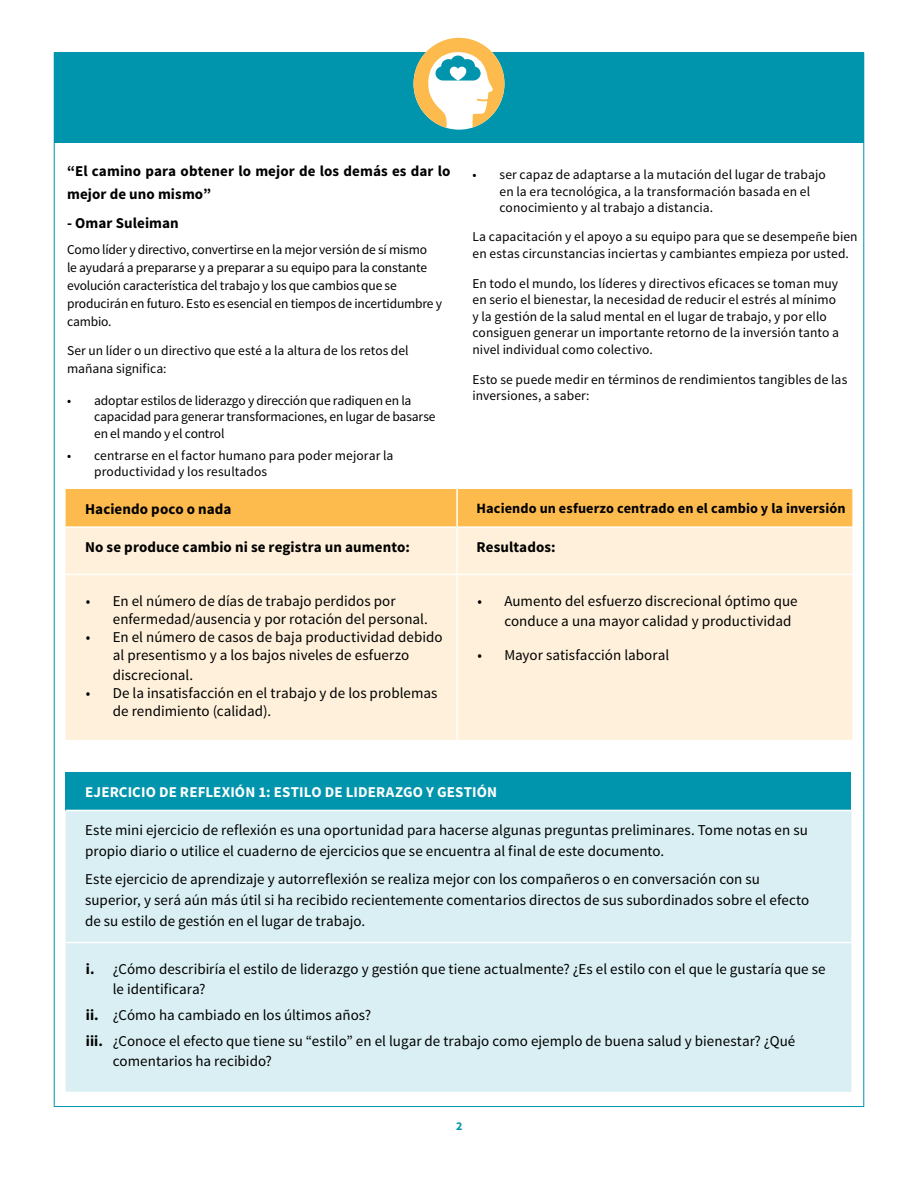
<style>
.page{position:relative;width:918px;height:1188px;background:#fff}
.page>*{position:absolute;margin:0;border:0;box-sizing:border-box;transform-origin:0 0}
.t1{font:15px/18px "Source Sans Pro";letter-spacing:.005em;color:#000}
.t2{font:700 15px/22.5px "Source Sans Pro";letter-spacing:.005em;color:#000}
.t3{font:700 15px "Source Sans Pro";letter-spacing:.01em;color:#fff}
.t4{font:700 14.25px "Source Sans Pro";letter-spacing:.01em;color:#000}
.t5{font:13.5px/16.5px "Source Sans Pro";color:#000}
.t6{font:700 12px "Source Sans Pro";color:#0095ac}
.s1{font-weight:700}
</style>
<div class="page">
<div style="left:54px;top:53px;width:810px;height:90px;background:#0095ac"></div>
<svg style="left:414px;top:38px;width:90px;height:90px"></svg>
<svg style="left:66px;top:489px;width:786px;height:85px;background:#fdd79b"></svg>
<div style="left:66px;top:575px;width:786px;height:165px;background:#fef0da"></div>
<hr style="left:456px;top:489px;width:2px;height:37px;background:#fff">
<hr style="left:66px;top:526px;width:391px;height:2px;background:#fff">
<hr style="left:457px;top:526px;width:395px;height:2px;background:#fff">
<hr style="left:456px;top:528px;width:2px;height:46px;background:#fff">
<hr style="left:456px;top:575px;width:2px;height:165px;background:#fff">
<div style="left:66px;top:772px;width:785px;height:38px;background:#0095ac"></div>
<div style="left:66px;top:811px;width:785px;height:281px;background:#d9eff3"></div>
<hr style="left:66px;top:942px;width:785px;height:1px;background:#fff">
<p class="t2" style="left:67px;top:161px;width:385px">“El camino para obtener lo mejor de los demás es dar lo mejor de uno mismo”</p>
<p class="t2" style="left:67px;top:213px;width:113px">- Omar Suleiman</p>
<p class="t5" style="left:67px;top:241px;width:377px;line-height:18px">Como líder y directivo, convertirse en la mejor versión de sí mismo<br>le ayudará a prepararse y a preparar a su equipo para la constante evolución característica del trabajo y los que cambios que se producirán en futuro. Esto es esencial en tiempos de incertidumbre y cambio.</p>
<p class="t5" style="left:67px;top:342px;width:343px;line-height:18px">Ser un líder o un directivo que esté a la altura de los retos del mañana significa:</p>
<p class="t5" style="left:94px;top:392px;width:343px;text-indent:-27px">• adoptar estilos de liderazgo y dirección que radiquen en la capacidad para generar transformaciones, en lugar de basarse en el mando y el control</p>
<p class="t5" style="left:94px;top:447px;width:301px;text-indent:-27px">• centrarse en el factor humano para poder mejorar la productividad y los resultados</p>
<p class="t5" style="left:499px;top:167px;width:328px;text-indent:-27px">• ser capaz de adaptarse a la mutación del lugar de trabajo en la era tecnológica, a la transformación basada en el conocimiento y al trabajo a distancia.</p>
<p class="t5" style="left:472px;top:229px;width:387px">La capacitación y el apoyo a su equipo para que se desempeñe bien en estas circunstancias inciertas y cambiantes empieza por usted.</p>
<p class="t5" style="left:472px;top:275px;width:368px">En todo el mundo, los líderes y directivos eficaces se toman muy en serio el bienestar, la necesidad de reducir el estrés al mínimo y la gestión de la salud mental en el lugar de trabajo, y por ello consiguen generar un importante retorno de la inversión tanto a nivel individual como colectivo.</p>
<p class="t5" style="left:472px;top:371px;width:376px">Esto se puede medir en términos de rendimientos tangibles de las inversiones, a saber:</p>
<p class="t2" style="left:85px;top:498px;width:148px">Haciendo poco o nada</p>
<p class="t4" style="left:477px;top:500px;width:371px">Haciendo un esfuerzo centrado en el cambio y la inversión</p>
<p class="t2" style="left:85px;top:536px;width:326px">No se produce cambio ni se registra un aumento:</p>
<p class="t2" style="left:477px;top:536px;width:81px">Resultados:</p>
<p class="t1" style="left:113px;top:592px;width:317px;text-indent:-27px">• En el número de días de trabajo perdidos por enfermedad/ausencia y por rotación del personal.</p>
<p class="t1" style="left:86px;top:628px;width:358px;text-align:center">• En el número de casos de baja productividad debido al presentismo y a los bajos niveles de esfuerzo</p>
<p class="t1" style="left:113px;top:666px;width:82px">discrecional.</p>
<p class="t1" style="left:113px;top:684px;width:326px;text-indent:-27px">• De la insatisfacción en el trabajo y de los problemas de rendimiento (calidad).</p>
<p class="t1" style="left:504px;top:591px;width:295px;line-height:20.2px;text-indent:-27px">• Aumento del esfuerzo discrecional óptimo que conduce a una mayor calidad y productividad</p>
<p class="t1" style="left:477px;top:646px;width:194px">• Mayor satisfacción laboral</p>
<p class="t3" style="left:85px;top:782px;width:413px">EJERCICIO DE REFLEXIÓN 1: ESTILO DE LIDERAZGO Y GESTIÓN</p>
<p class="t1" style="left:85px;top:820px;width:724px;line-height:21px">Este mini ejercicio de reflexión es una oportunidad para hacerse algunas preguntas preliminares. Tome notas en su propio diario o utilice el cuaderno de ejercicios que se encuentra al final de este documento.</p>
<p class="t1" style="left:85px;top:869px;width:726px;line-height:21px">Este ejercicio de aprendizaje y autorreflexión se realiza mejor con los compañeros o en conversación con su superior, y será aún más útil si ha recibido recientemente comentarios directos de sus subordinados sobre el efecto de su estilo de gestión en el lugar de trabajo.</p>
<p class="t1" style="left:113px;top:960px;width:714px;line-height:19.5px;text-indent:-27px"><span class="s1">i.</span> ¿Cómo describiría el estilo de liderazgo y gestión que tiene actualmente? ¿Es el estilo con el que le gustaría que se le identificara?</p>
<p class="t1" style="left:86px;top:1002px;width:711px;line-height:26.2px"><span class="s1">ii.</span> ¿Cómo ha cambiado en los últimos años?<br><span class="s1">iii.</span> ¿Conoce el efecto que tiene su “estilo” en el lugar de trabajo como ejemplo de buena salud y bienestar? ¿Qué</p>
<p class="t1" style="left:113px;top:1052px;width:161px">comentarios ha recibido?</p>
<p class="t6" style="left:456px;top:1118px;width:8px">2</p>
</div>
